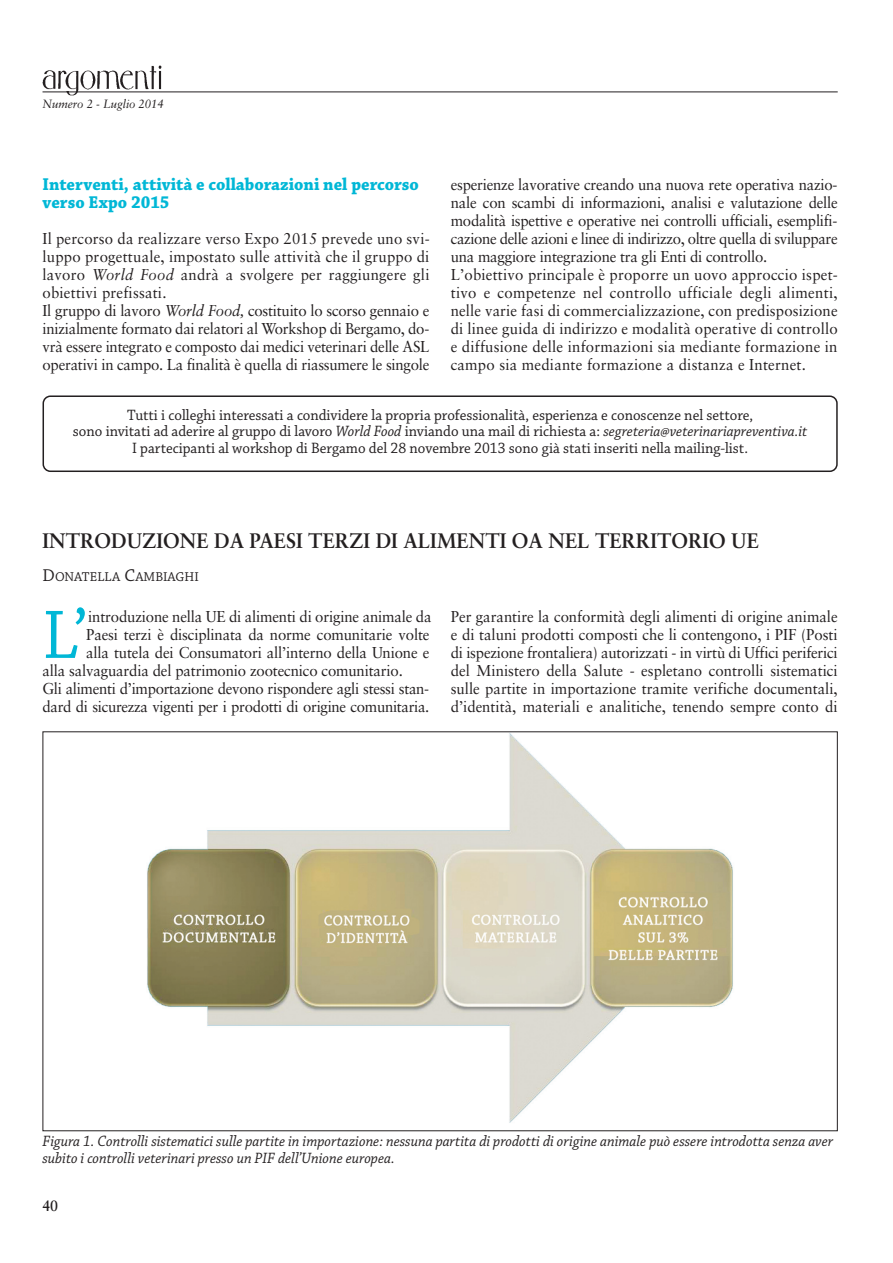
<style>
.page{position:relative;width:893px;height:1263px;background:#fff}
.page>*{position:absolute;margin:0;border:0;box-sizing:border-box;transform-origin:0 0}
.t1{font:72.3px "Chaparral Pro";color:#00b7d6;scale:.95 1}
.t2{font:700 21px "Sabon";color:#231f20;scale:.95 1}
.t3{font:700 18px/18px "Chaparral Pro";color:#00b7d6;scale:.95 1}
.t4{font:15.75px/18px "Sabon";letter-spacing:-.01em;color:#231f20;scale:.95 1}
.t5{font:15.75px/18px "Sabon";letter-spacing:.01em;color:#231f20;scale:.95 1}
.t6{font:15.75px/16.5px "Chaparral Pro";color:#231f20;text-align:center;scale:.95 1}
.t7{font:italic 15.75px/17.2px "Chaparral Pro";color:#231f20;scale:.95 1}
.t8{font:700 15px "Sabon";color:#231f20;scale:.95 1}
.t9{font:13.5px "Chaparral Pro";color:#231f20}
.t10{font:italic 12px "Sabon";color:#231f20;scale:.95 1}
.s1{font-style:italic}
.s2{font-size:18px}
</style>
<div class="page">
<hr style="left:43px;top:91px;width:795px;height:1px;background:#231f20">
<img style="left:43px;top:66px;width:119px;height:30px">
<img style="left:147px;top:733px;width:586px;height:390px">
<svg style="left:43px;top:395px;width:795px;height:77px"></svg>
<p class="t10" style="left:43px;top:99px;width:129px">Numero 2 - Luglio 2014</p>
<p class="t3" style="left:43px;top:176px;width:398px">Interventi, attività e collaborazioni nel percorso verso Expo 2015</p>
<p class="t4" style="left:43px;top:231px;width:409px">Il percorso da realizzare verso Expo 2015 prevede uno svi&shy;luppo progettuale, impostato sulle attività che il gruppo di lavoro <span class="s1">World Food</span> andrà a svolgere per raggiungere gli obiettivi prefissati.<br>Il gruppo di lavoro <span class="s1">World Food,</span> costituito lo scorso gennaio e inizialmente formato dai relatori al Workshop di Bergamo, do&shy;vrà essere integrato e composto dai medici veterinari delle ASL operativi in campo. La finalità è quella di riassumere le singole</p>
<p class="t5" style="left:451px;top:177px;width:409px">esperienze lavorative creando una nuova rete operativa nazio&shy;nale con scambi di informazioni, analisi e valutazione delle modalità ispettive e operative nei controlli ufficiali, esemplifi&shy;cazione delle azioni e linee di indirizzo, oltre quella di sviluppare una maggiore integrazione tra gli Enti di controllo.<br>L’obiettivo principale è proporre un uovo approccio ispet&shy;tivo e competenze nel controllo ufficiale degli alimenti, nelle varie fasi di commercializzazione, con predisposizione di linee guida di indirizzo e modalità operative di controllo e diffusione delle informazioni sia mediante formazione in campo sia mediante formazione a distanza e Internet.</p>
<p class="t6" style="left:73px;top:408px;width:775px">Tutti i colleghi interessati a condividere la propria professionalità, esperienza e conoscenze nel settore,<br>sono invitati ad aderire al gruppo di lavoro <span class="s1">World Food</span> inviando una mail di richiesta a: <span class="s1">segreteria@veterinariapreventiva.it<br></span>I partecipanti al workshop di Bergamo del 28 novembre 2013 sono già stati inseriti nella mailing-list.</p>
<h2 class="t2" style="left:43px;top:531px;width:756px">INTRODUZIONE DA PAESI TERZI DI ALIMENTI OA NEL TERRITORIO UE</h2>
<p class="t9" style="left:43px;top:571px;width:158px"><span class="s2">D</span>ONATELLA <span class="s2">C</span>AMBIAGHI</p>
<h1 class="t1" style="left:43px;top:607px;width:49px">L’</h1>
<p class="t4" style="left:88px;top:609px;width:363px">introduzione nella UE di alimenti di origine animale da</p>
<p class="t4" style="left:86px;top:627px;width:363px">Paesi terzi è disciplinata da norme comunitarie volte</p>
<p class="t4" style="left:86px;top:645px;width:363px">alla tutela dei Consumatori all’interno della Unione e</p>
<p class="t4" style="left:43px;top:663px;width:381px">alla salvaguardia del patrimonio zootecnico comunitario.</p>
<p class="t4" style="left:43px;top:681px;width:408px">Gli alimenti d’importazione devono rispondere agli stessi stan-</p>
<p class="t4" style="left:43px;top:699px;width:409px">dard di sicurezza vigenti per i prodotti di origine comunitaria.</p>
<p class="t4" style="left:451px;top:609px;width:409px;text-align:justify">Per garantire la conformità degli alimenti di origine animale e di taluni prodotti composti che li contengono, i PIF (Posti di ispezione frontaliera) autorizzati - in virtù di Uffici periferici del Ministero della Salute - espletano controlli sistematici sulle partite in importazione tramite verifiche documentali, d’identità, materiali e analitiche, tenendo sempre conto di</p>
<p class="t7" style="left:43px;top:1134px;width:834px">Figura 1. Controlli sistematici sulle partite in importazione: nessuna partita di prodotti di origine animale può essere introdotta senza aver subito i controlli veterinari presso un PIF dell’Unione europea.</p>
<p class="t8" style="left:43px;top:1199px;width:18px">40</p>
</div>
